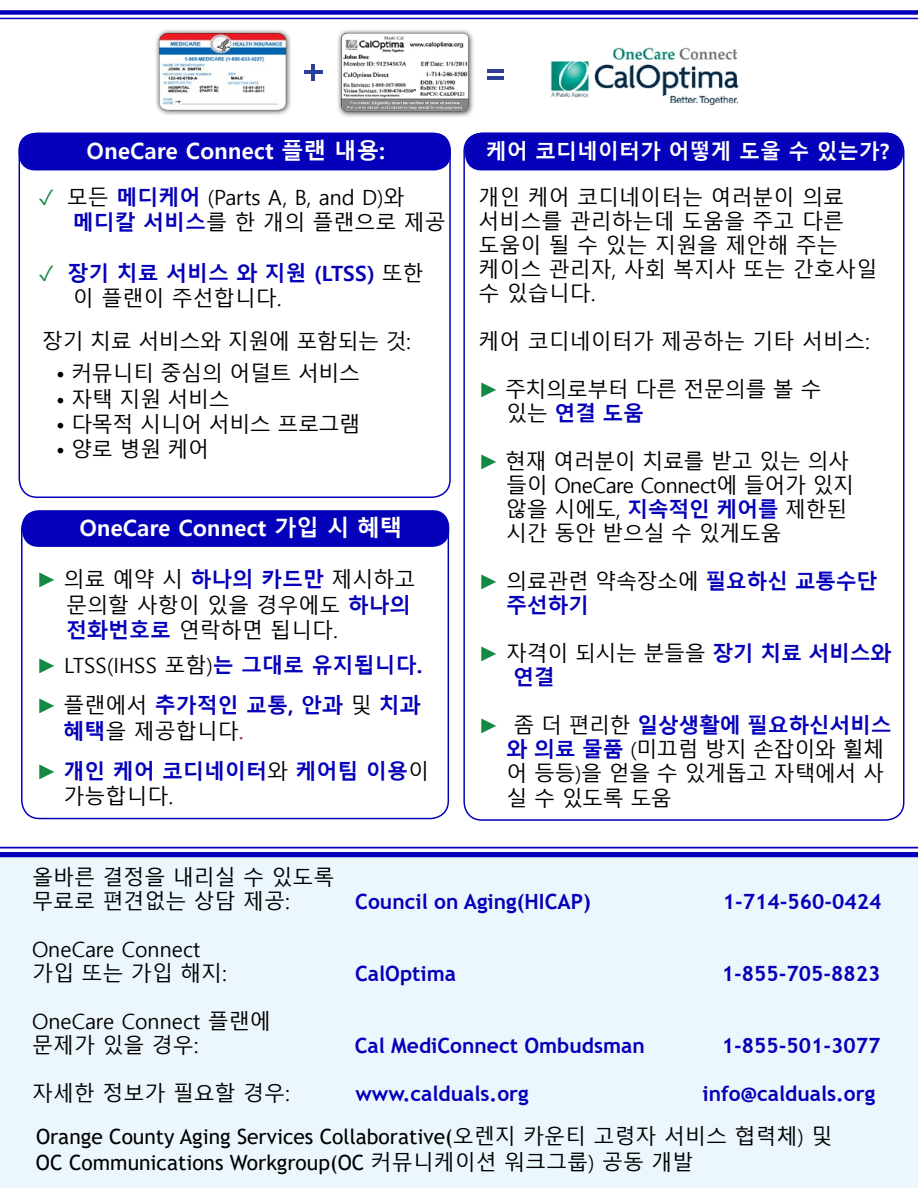
<style>
.page{position:relative;width:918px;height:1188px;background:#fff}
.page>*{position:absolute;margin:0;border:0;box-sizing:border-box;transform-origin:0 0}
.t1{font:700 22.5px "Malgun Gothic";color:#fff}
.t2{font:21px/24px "Malgun Gothic";color:#000}
.t3{font:21px/24px "Malgun Gothic";letter-spacing:-.02em;color:#000}
.t4{font:700 21px/40.2px "Malgun Gothic";color:#0500b9}
.t5{font:21px/43.5px "Trebuchet MS";color:#000}
.t6{font:700 21px "Trebuchet MS";color:#0500b9}
.t7{font:21px/25.2px "Malgun Gothic";color:#000101}
.t8{font:21px/24px "Malgun Gothic";color:#050000}
.t9{font:700 21px "Malgun Gothic";color:#fff}
.s1{color:#138943}
.s2{font-weight:700;color:#0500b9}
.s3{font-weight:400;color:#000}
.s4{font-family:"Arial";font-weight:900;color:#138943}
.s5{font-weight:400;color:#941a1d}
.s6{font-family:"Malgun Gothic"}
</style>
<div class="page">
<div style="left:0;top:10px;width:918px;height:5px;background:#0500b9"></div>
<hr style="left:0;top:18px;width:918px;height:1px;background:#0500b9">
<div style="left:0;top:852px;width:918px;height:336px;background:#ecf7fd"></div>
<div style="left:0;top:852px;width:918px;height:5px;background:#0500b9"></div>
<hr style="left:0;top:847px;width:918px;height:2px;background:#0500b9">
<div style="left:155px;top:29px;width:138px;height:87px;background:#000;opacity:.75"></div>
<img style="left:159px;top:33px;width:127px;height:77px">
<hr style="left:311px;top:64px;width:4px;height:17px;background:#2c3e98">
<hr style="left:304px;top:71px;width:18px;height:3px;background:#2c3e98">
<hr style="left:487px;top:69px;width:17px;height:4px;background:#2c3e98">
<hr style="left:487px;top:76px;width:17px;height:3px;background:#2c3e98">
<div style="left:337px;top:29px;width:138px;height:89px;background:#000;opacity:.75"></div>
<img style="left:341px;top:33px;width:127px;height:78px">
<div style="left:19px;top:133px;width:432px;height:365px;border:2px solid #0500b9;border-radius:18px"></div>
<div style="left:19px;top:133px;width:432px;height:37px;background:#0500b9;border-radius:17px"></div>
<div style="left:21px;top:511px;width:428px;height:308px;border:2px solid #0500b9;border-radius:18px"></div>
<div style="left:22px;top:510px;width:427px;height:37px;background:#0500b9;border-radius:16px"></div>
<div style="left:465px;top:133px;width:438px;height:37px;background:#0500b9;border-radius:17px"></div>
<img style="left:550px;top:47px;width:189px;height:58px">
<p class="t1" style="left:87px;top:138px;width:300px">OneCare Connect 플랜 내용:</p>
<p class="t7" style="left:73px;top:185px;width:374px;text-indent:-34px"><span class="s1">✓</span> 모든 <span class="s2">메디케어</span> (Parts A, B, and D)와 <span class="s2">메디칼 서비스</span>를 한 개의 플랜으로 제공</p>
<p class="t4" style="left:73px;top:260px;width:353px;line-height:25.2px;text-indent:-34px"><span class="s1">✓</span> 장기 치료 서비스 와 지원 (LTSS) <span class="s3">또한 이 플랜이 주선합니다.</span></p>
<p class="t3" style="left:42px;top:329px;width:370px">장기 치료 서비스와 지원에 포함되는 것:</p>
<p class="t3" style="left:56px;top:362px;width:306px">• 커뮤니티 중심의 어덜트 서비스</p>
<p class="t2" style="left:56px;top:387px;width:175px">• 자택 지원 서비스</p>
<p class="t3" style="left:56px;top:413px;width:306px">• 다목적 시니어 서비스 프로그램</p>
<p class="t2" style="left:56px;top:438px;width:155px">• 양로 병원 케어</p>
<p class="t1" style="left:79px;top:515px;width:325px">OneCare Connect 가입 시 혜택</p>
<p class="t2" style="left:66px;top:568px;width:351px;line-height:25.2px;text-indent:-30px"><span class="s4">►</span> 의료 예약 시 <span class="s2">하나의 카드만</span> 제시하고 문의할 사항이 있을 경우에도 <span class="s2">하나의 전화번호로</span> 연락하면 됩니다.</p>
<p class="t4" style="left:36px;top:646px;width:387px"><span class="s4">►</span> <span class="s3">LTSS(IHSS 포함)</span>는 그대로 유지됩니다. <span class="s4">►</span> <span class="s3">플랜에서</span> 추가적인 교통, 안과 <span class="s3">및</span> 치과</p>
<p class="t4" style="left:36px;top:711px;width:394px;text-indent:27px">혜택<span class="s3">을 제공합니다</span><span class="s5">.<br></span><span class="s4">►</span> 개인 케어 코디네이터<span class="s3">와</span> 케어팀 이용<span class="s3">이</span></p>
<p class="t2" style="left:63px;top:785px;width:111px">가능합니다.</p>
<p class="t9" style="left:486px;top:139px;width:405px">케어 코디네이터가 어떻게 도울 수 있는가?</p>
<p class="t2" style="left:478px;top:185px;width:400px">개인 케어 코디네이터는 여러분이 의료 서비스를 관리하는데 도움을 주고 다른 도움이 될 수 있는 지원을 제안해 주는 케이스 관리자, 사회 복지사 또는 간호사일 수 있습니다.</p>
<p class="t2" style="left:478px;top:329px;width:393px">케어 코디네이터가 제공하는 기타 서비스:</p>
<p class="t3" style="left:506px;top:377px;width:317px;text-indent:-28px"><span class="s4">►</span> 주치의로부터 다른 전문의를 볼 수 있는 <span class="s2">연결 도움</span></p>
<p class="t3" style="left:506px;top:450px;width:349px;text-indent:-28px"><span class="s4">►</span> 현재 여러분이 치료를 받고 있는 의사 들이 OneCare Connect에 들어가 있지 않을 시에도, <span class="s2">지속적인 케어를</span> 제한된 시간 동안 받으실 수 있게도움</p>
<p class="t4" style="left:506px;top:569px;width:373px;line-height:24px;text-indent:-28px"><span class="s4">►</span> <span class="s3">의료관련 약속장소에</span> 필요하신 교통수단 주선하기</p>
<p class="t4" style="left:513px;top:641px;width:380px;line-height:24px;text-indent:-35px"><span class="s4">►</span> <span class="s3">자격이 되시는 분들을</span> 장기 치료 서비스와 연결</p>
<p class="t3" style="left:507px;top:713px;width:387px;line-height:24.5px;text-indent:-28px"><span class="s4">►</span> 좀 더 편리한 <span class="s2">일상생활에 필요하신서비스 와 의료 물품</span> (미끄럼 방지 손잡이와 휠체 어 등등)을 얻을 수 있게돕고 자택에서 사 실 수 있도록 도움</p>
<p class="t2" style="left:32px;top:866px;width:304px">올바른 결정을 내리실 수 있도록 무료로 편견없는 상담 제공:</p>
<p class="t2" style="left:32px;top:938px;width:196px">OneCare Connect 가입 또는 가입 해지:</p>
<p class="t8" style="left:32px;top:1010px;width:240px">OneCare Connect 플랜에 문제가 있을 경우:</p>
<p class="t6" style="left:355px;top:888px;width:237px">Council on Aging(HICAP)</p>
<p class="t6" style="left:723px;top:888px;width:160px">1-714-560-0424</p>
<p class="t6" style="left:355px;top:960px;width:103px">CalOptima</p>
<p class="t6" style="left:722px;top:960px;width:160px">1-855-705-8823</p>
<p class="t6" style="left:355px;top:1032px;width:292px">Cal MediConnect Ombudsman</p>
<p class="t6" style="left:722px;top:1032px;width:160px">1-855-501-3077</p>
<p class="t2" style="left:32px;top:1082px;width:259px">자세한 정보가 필요할 경우:</p>
<p class="t6" style="left:355px;top:1080px;width:175px">www.calduals.org</p>
<p class="t5" style="left:36px;top:1072px;width:841px;text-indent:667px"><span class="s2">info@calduals.org<br></span>Orange County Aging Services Collaborative(<span class="s6">오렌지 카운티 고령자 서비스 협력체) 및</span></p>
<p class="t5" style="left:36px;top:1140px;width:659px">OC Communications Workgroup(OC <span class="s6">커뮤니케이션 워크그룹) 공동 개발</span></p>
</div>
